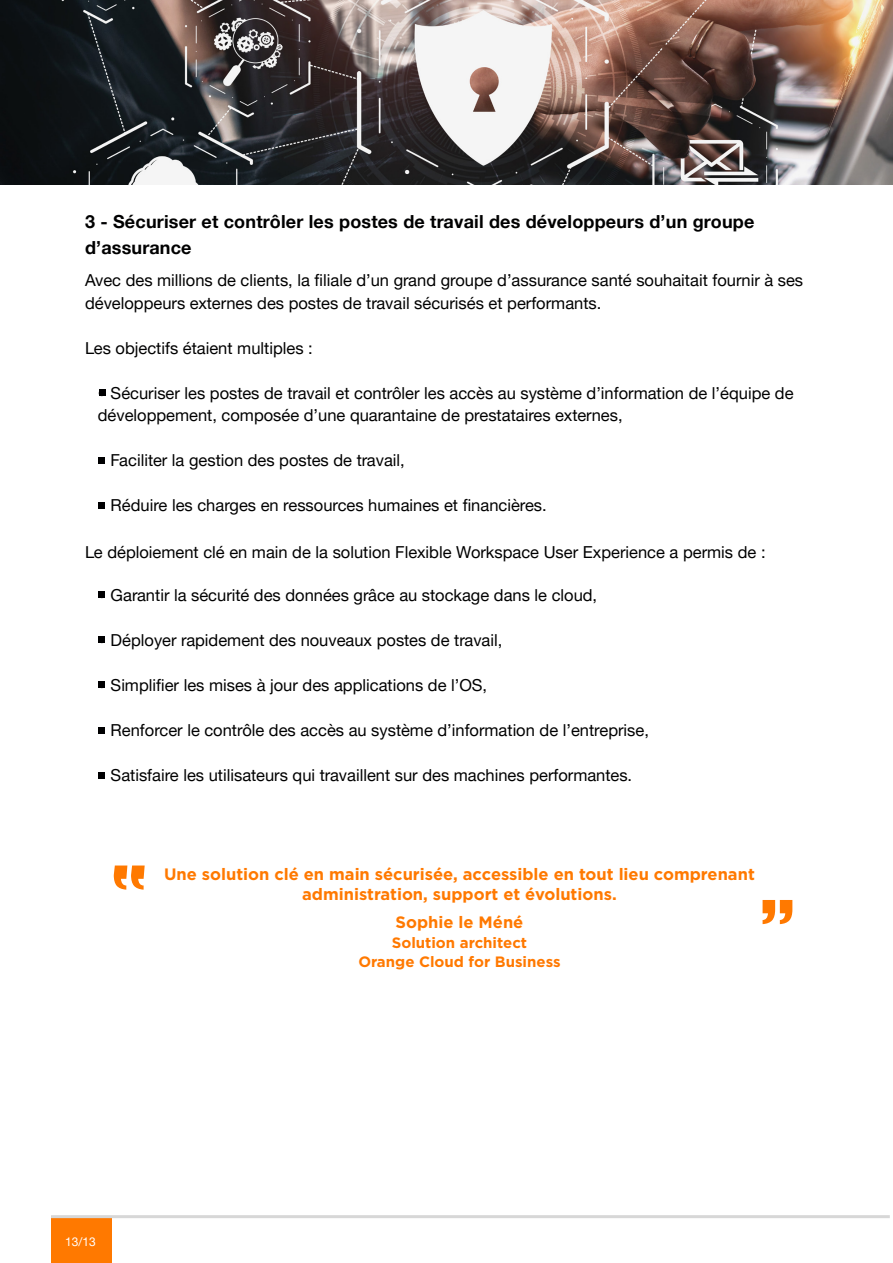
<style>
.page{position:relative;width:893px;height:1263px;background:#fff}
.page>*{position:absolute;margin:0;border:0;box-sizing:border-box;transform-origin:0 0}
.t1{font:700 18px "Helvetica Neue";letter-spacing:.01em;color:#000001}
.t2{font:16.5px/22.5px "Helvetica Neue";color:#000001}
.exergue{font:700 16.5px "Gotham";color:#ff7900}
.exergue-2{font:700 15px "Gotham";color:#ff7900}
.t3{font:12px "Helvetica Neue";color:#fff}
</style>
<div class="page">
<img style="left:0;top:0;width:893px;height:185px">
<div style="left:51px;top:1217px;width:60px;height:46px;background:#ff7900"></div>
<hr style="left:51px;top:1215px;width:839px;height:3px;background:#d7d7d7">
<svg style="left:763px;top:900px;width:29px;height:24px"></svg>
<svg style="left:114px;top:865px;width:31px;height:25px"></svg>
<div style="left:99px;top:389px;width:7px;height:7px;background:#000001"></div>
<div style="left:98px;top:457px;width:7px;height:7px;background:#000001"></div>
<div style="left:98px;top:502px;width:7px;height:7px;background:#000001"></div>
<div style="left:98px;top:591px;width:7px;height:7px;background:#000001"></div>
<div style="left:98px;top:636px;width:7px;height:7px;background:#000001"></div>
<div style="left:98px;top:681px;width:7px;height:7px;background:#000001"></div>
<div style="left:98px;top:727px;width:7px;height:7px;background:#000001"></div>
<div style="left:98px;top:772px;width:7px;height:7px;background:#000001"></div>
<p class="t1" style="left:85px;top:210px;width:671px">3 - Sécuriser et contrôler les postes de travail des développeurs d’un groupe</p>
<p class="t1" style="left:85px;top:236px;width:108px">d’assurance</p>
<p class="t2" style="left:85px;top:269px;width:720px">Avec des millions de clients, la filiale d’un grand groupe d’assurance santé souhaitait fournir à ses développeurs externes des postes de travail sécurisés et performants.</p>
<p class="t2" style="left:85px;top:336px;width:229px">Les objectifs étaient multiples :</p>
<p class="t2" style="left:98px;top:381px;width:697px">• Sécuriser les postes de travail et contrôler les accès au système d’information de l’équipe de</p>
<p class="t2" style="left:98px;top:404px;width:526px">développement, composée d’une quarantaine de prestataires externes,</p>
<p class="t2" style="left:98px;top:449px;width:309px">• Faciliter la gestion des postes de travail,</p>
<p class="t2" style="left:98px;top:494px;width:450px">• Réduire les charges en ressources humaines et financières.</p>
<p class="t2" style="left:85px;top:540px;width:682px">Le déploiement clé en main de la solution Flexible Workspace User Experience a permis de :</p>
<p class="t2" style="left:98px;top:584px;width:501px">• Garantir la sécurité des données grâce au stockage dans le cloud,</p>
<p class="t2" style="left:98px;top:629px;width:406px">• Déployer rapidement des nouveaux postes de travail,</p>
<p class="t2" style="left:98px;top:674px;width:391px">• Simplifier les mises à jour des applications de l’OS,</p>
<p class="t2" style="left:98px;top:719px;width:553px">• Renforcer le contrôle des accès au système d’information de l’entreprise,</p>
<p class="t2" style="left:98px;top:764px;width:536px">• Satisfaire les utilisateurs qui travaillent sur des machines performantes.</p>
<p class="exergue" style="left:164px;top:863px;width:592px">Une solution clé en main sécurisée, accessible en tout lieu comprenant</p>
<p class="exergue" style="left:302px;top:883px;width:316px">administration, support et évolutions.</p>
<p class="exergue" style="left:395px;top:911px;width:129px">Sophie le Méné</p>
<p class="exergue-2" style="left:392px;top:932px;width:137px">Solution architect</p>
<p class="exergue-2" style="left:358px;top:952px;width:204px">Orange Cloud for Business</p>
<p class="t3" style="left:65px;top:1234px;width:32px">13/13</p>
</div>
